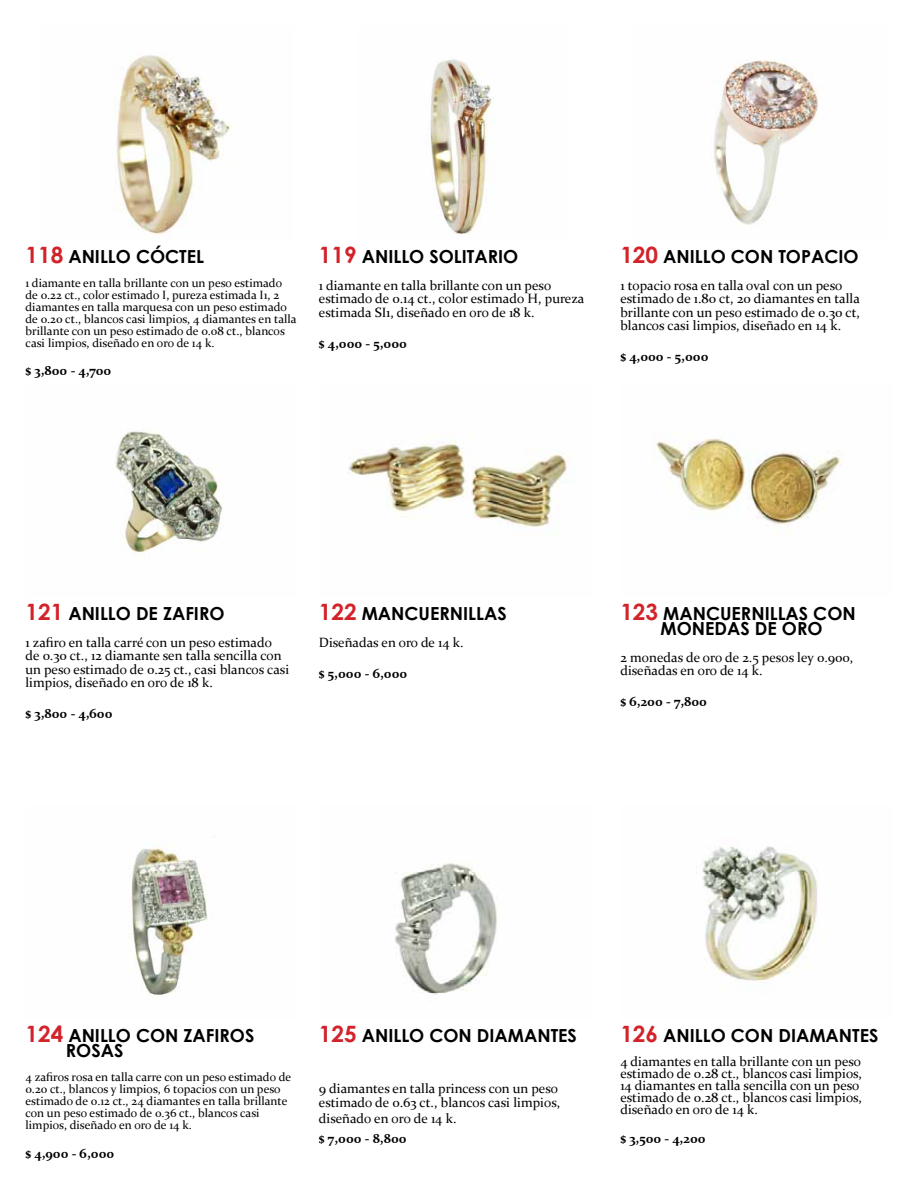
<style>
.page{position:relative;width:918px;height:1188px;background:#fff}
.page>*{position:absolute;margin:0;border:0;box-sizing:border-box;transform-origin:0 0}
.t1{font:700 18px/15px "Century Gothic";color:#000;text-align:center}
.t2{font:13.5px/13.5px "Constantia";color:#000}
.t3{font:700 13.5px "Constantia";color:#000}
.t4{font:12px/12px "Constantia";color:#000}
.s1{font-size:22.5px;color:#d2232a}
</style>
<div class="page">
<img style="left:115px;top:55px;width:116px;height:180px">
<img style="left:430px;top:59px;width:64px;height:175px">
<img style="left:714px;top:60px;width:104px;height:165px">
<img style="left:115px;top:430px;width:108px;height:123px">
<img style="left:348px;top:441px;width:219px;height:86px">
<img style="left:656px;top:433px;width:187px;height:101px">
<img style="left:128px;top:845px;width:80px;height:154px">
<img style="left:395px;top:863px;width:103px;height:132px">
<img style="left:696px;top:846px;width:122px;height:136px">
<h1 class="t1" style="left:26px;top:248px;width:180px"><span class="s1">118</span> ANILLO CÓCTEL</h1>
<p class="t4" style="left:26px;top:276px;width:273px">1 diamante en talla brillante con un peso estimado de 0.22 ct., color estimado I, pureza estimada I1, 2 diamantes en talla marquesa con un peso estimado de 0.20 ct., blancos casi limpios, 4 diamantes en talla brillante con un peso estimado de 0.08 ct., blancos casi limpios, diseñado en oro de 14 k.</p>
<p class="t3" style="left:26px;top:361px;width:87px">$ 3,800 - 4,700</p>
<h1 class="t1" style="left:319px;top:248px;width:201px"><span class="s1">119</span> ANILLO SOLITARIO</h1>
<p class="t2" style="left:319px;top:278px;width:267px">1 diamante en talla brillante con un peso estimado de 0.14 ct., color estimado H, pureza estimada SI1, diseñado en oro de 18 k.</p>
<p class="t3" style="left:319px;top:334px;width:90px">$ 4,000 - 5,000</p>
<h1 class="t1" style="left:620px;top:248px;width:240px"><span class="s1">120</span> ANILLO CON TOPACIO</h1>
<p class="t2" style="left:620px;top:278px;width:241px">1 topacio rosa en talla oval con un peso estimado de 1.80 ct, 20 diamantes en talla brillante con un peso estimado de 0.30 ct, blancos casi limpios, diseñado en 14 k.</p>
<p class="t3" style="left:620px;top:347px;width:90px">$ 4,000 - 5,000</p>
<h1 class="t1" style="left:26px;top:605px;width:201px"><span class="s1">121</span> ANILLO DE ZAFIRO</h1>
<p class="t2" style="left:26px;top:635px;width:265px">1 zafiro en talla carré con un peso estimado de 0.30 ct., 12 diamante sen talla sencilla con un peso estimado de 0.25 ct., casi blancos casi limpios, diseñado en oro de 18 k.</p>
<p class="t3" style="left:26px;top:705px;width:89px">$ 3,800 - 4,600</p>
<h1 class="t1" style="left:319px;top:605px;width:189px"><span class="s1">122</span> MANCUERNILLAS</h1>
<p class="t2" style="left:319px;top:635px;width:146px">Diseñadas en oro de 14 k.</p>
<p class="t3" style="left:319px;top:664px;width:90px">$ 5,000 - 6,000</p>
<h1 class="t1" style="left:620px;top:605px;width:237px"><span class="s1">123</span> MANCUERNILLAS CON<br>MONEDAS DE ORO</h1>
<p class="t2" style="left:620px;top:650px;width:234px">2 monedas de oro de 2.5 pesos ley 0.900, diseñadas en oro de 14 k.</p>
<p class="t3" style="left:620px;top:693px;width:88px">$ 6,200 - 7,800</p>
<h1 class="t1" style="left:66px;top:1027px;width:190px;text-align:left;text-indent:-40px"><span class="s1">124</span> ANILLO CON ZAFIROS<br>ROSAS</h1>
<p class="t4" style="left:26px;top:1071px;width:267px">4 zafiros rosa en talla carre con un peso estimado de 0.20 ct., blancos y limpios, 6 topacios con un peso estimado de 0.12 ct., 24 diamantes en talla brillante con un peso estimado de 0.36 ct., blancos casi limpios, diseñado en oro de 14 k.</p>
<p class="t3" style="left:26px;top:1144px;width:90px">$ 4,900 - 6,000</p>
<h1 class="t1" style="left:319px;top:1027px;width:260px"><span class="s1">125</span> ANILLO CON DIAMANTES</h1>
<p class="t2" style="left:319px;top:1081px;width:243px">9 diamantes en talla princess con un peso estimado de 0.63 ct., blancos casi limpios,</p>
<p class="t2" style="left:319px;top:1111px;width:139px">diseñado en oro de 14 k.</p>
<p class="t3" style="left:319px;top:1129px;width:89px">$ 7,000 - 8,800</p>
<h1 class="t1" style="left:620px;top:1027px;width:260px"><span class="s1">126</span> ANILLO CON DIAMANTES</h1>
<p class="t2" style="left:620px;top:1055px;width:243px;line-height:12px">4 diamantes en talla brillante con un peso estimado de 0.28 ct., blancos casi limpios, 14 diamantes en talla sencilla con un peso estimado de 0.28 ct., blancos casi limpios, diseñado en oro de 14 k.</p>
<p class="t3" style="left:620px;top:1129px;width:87px">$ 3,500 - 4,200</p>
</div>
